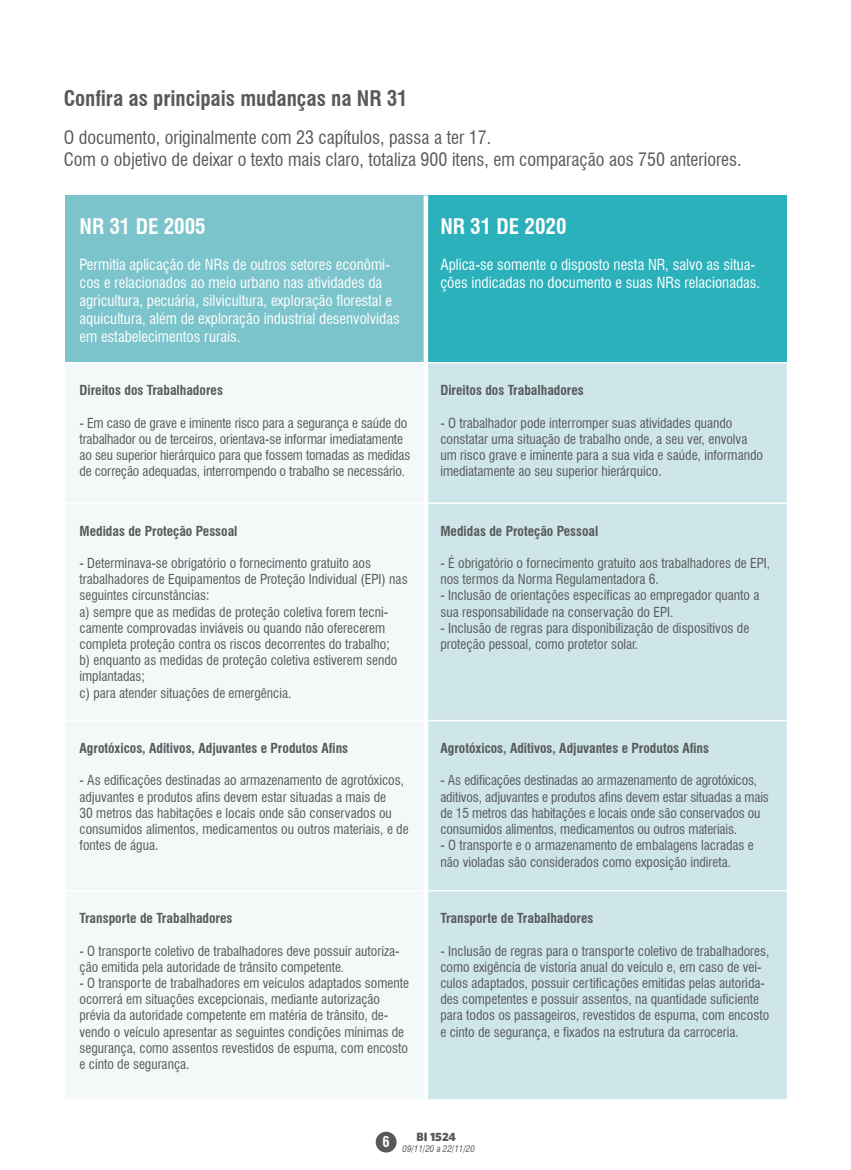
<style>
.page{position:relative;width:851px;height:1170px;background:#fff}
.page>*{position:absolute;margin:0;border:0;box-sizing:border-box;transform-origin:0 0}
.t1{font:700 condensed 21px "Swiss 721 BT";color:#58595b}
.t2{font:700 condensed 21px "Swiss 721 BT";color:#fff}
.t3{font:condensed 18px/21.6px "Swiss 721 BT";color:#58595b}
.t4{font:condensed 15px/18px "Swiss 721 BT";color:#fff}
.t5{font:700 condensed 14.4px "Swiss 721 BT";color:#fff}
.t6{font:condensed 13.5px/16.2px "Swiss 721 BT";color:#58595b}
.t7{font:700 condensed 13.5px "Swiss 721 BT";color:#58595b}
.t8{font:900 12px "Whitney HTF";color:#58595b}
.t9{font:italic condensed 9px "Swiss 721 BT";color:#58595b}
</style>
<div class="page">
<div style="left:375px;top:1131px;width:21px;height:21px;background:#58595b;border-radius:50%"></div>
<div style="left:65px;top:195px;width:361px;height:168px;background:#7bc4cb"></div>
<div style="left:426px;top:195px;width:360px;height:168px;background:#2ab1bb"></div>
<div style="left:65px;top:364px;width:358px;height:735px;background:#f3f8f9"></div>
<div style="left:428px;top:363px;width:358px;height:736px;background:#cee6e9"></div>
<hr style="left:65px;top:362px;width:358px;height:1px;background:#fff">
<hr style="left:428px;top:362px;width:358px;height:1px;background:#fff">
<hr style="left:65px;top:502px;width:358px;height:2px;background:#fff">
<hr style="left:428px;top:502px;width:358px;height:2px;background:#fff">
<hr style="left:65px;top:719px;width:358px;height:2px;background:#fff">
<hr style="left:428px;top:719px;width:358px;height:2px;background:#fff">
<hr style="left:65px;top:889px;width:358px;height:2px;background:#fff">
<hr style="left:428px;top:889px;width:358px;height:2px;background:#fff">
<div style="left:423px;top:195px;width:5px;height:168px;background:#fff"></div>
<h1 class="t1" style="left:64px;top:85px;width:345px">Confira as principais mudanças na NR 31</h1>
<h2 class="t3" style="left:64px;top:127px;width:679px">O documento, originalmente com 23 capítulos, passa a ter 17.<br>Com o objetivo de deixar o texto mais claro, totaliza 900 itens, em comparação aos 750 anteriores.</h2>
<h1 class="t2" style="left:79px;top:214px;width:128px">NR 31 DE 2005</h1>
<p class="t4" style="left:79px;top:256px;width:322px">Permitia aplicação de NRs de outros setores econômi&shy;cos e relacionados ao meio urbano nas atividades da agricultura, pecuária, silvicultura, exploração florestal e aquicultura, além de exploração industrial desenvolvidas em estabelecimentos rurais.</p>
<p class="t7" style="left:79px;top:382px;width:145px">Direitos dos Trabalhadores</p>
<p class="t6" style="left:79px;top:414px;width:332px">- Em caso de grave e iminente risco para a segurança e saúde do trabalhador ou de terceiros, orientava-se informar imediatamente ao seu superior hierárquico para que fossem tomadas as medidas de correção adequadas, interrompendo o trabalho se necessário.</p>
<p class="t7" style="left:79px;top:522px;width:159px">Medidas de Proteção Pessoal</p>
<p class="t6" style="left:79px;top:555px;width:329px">- Determinava-se obrigatório o fornecimento gratuito aos trabalhadores de Equipamentos de Proteção Individual (EPI) nas seguintes circunstâncias:<br>a) sempre que as medidas de proteção coletiva forem tecni&shy;camente comprovadas inviáveis ou quando não oferecerem completa proteção contra os riscos decorrentes do trabalho;<br>b) enquanto as medidas de proteção coletiva estiverem sendo implantadas;<br>c) para atender situações de emergência.</p>
<p class="t7" style="left:79px;top:740px;width:270px">Agrotóxicos, Aditivos, Adjuvantes e Produtos Afins</p>
<p class="t6" style="left:79px;top:772px;width:330px">- As edificações destinadas ao armazenamento de agrotóxicos, adjuvantes e produtos afins devem estar situadas a mais de<br>30 metros das habitações e locais onde são conservados ou consumidos alimentos, medicamentos ou outros materiais, e de fontes de água.</p>
<p class="t7" style="left:79px;top:910px;width:154px">Transporte de Trabalhadores</p>
<p class="t6" style="left:79px;top:942px;width:322px">- O transporte coletivo de trabalhadores deve possuir autoriza&shy;ção emitida pela autoridade de trânsito competente.</p>
<p class="t6" style="left:79px;top:974px;width:331px">- O transporte de trabalhadores em veículos adaptados somente ocorrerá em situações excepcionais, mediante autorização prévia da autoridade competente em matéria de trânsito, de&shy;vendo o veículo apresentar as seguintes condições mínimas de segurança, como assentos revestidos de espuma, com encosto e cinto de segurança.</p>
<h1 class="t2" style="left:440px;top:214px;width:128px">NR 31 DE 2020</h1>
<p class="t4" style="left:440px;top:256px;width:321px">Aplica-se somente o disposto nesta NR, salvo as situa&shy;ções indicadas no documento e suas NRs relacionadas.</p>
<p class="t7" style="left:440px;top:382px;width:145px">Direitos dos Trabalhadores</p>
<p class="t6" style="left:440px;top:414px;width:324px">- O trabalhador pode interromper suas atividades quando constatar uma situação de trabalho onde, a seu ver, envolva um risco grave e iminente para a sua vida e saúde, informando imediatamente ao seu superior hierárquico.</p>
<p class="t7" style="left:440px;top:522px;width:159px">Medidas de Proteção Pessoal</p>
<p class="t6" style="left:440px;top:555px;width:331px">- É obrigatório o fornecimento gratuito aos trabalhadores de EPI, nos termos da Norma Regulamentadora 6.</p>
<p class="t6" style="left:440px;top:587px;width:320px">- Inclusão de orientações específicas ao empregador quanto a sua responsabilidade na conservação do EPI.</p>
<p class="t6" style="left:440px;top:619px;width:310px">- Inclusão de regras para disponibilização de dispositivos de proteção pessoal, como protetor solar.</p>
<p class="t7" style="left:440px;top:740px;width:270px">Agrotóxicos, Aditivos, Adjuvantes e Produtos Afins</p>
<p class="t6" style="left:440px;top:772px;width:330px">- As edificações destinadas ao armazenamento de agrotóxicos, aditivos, adjuvantes e produtos afins devem estar situadas a mais de 15 metros das habitações e locais onde são conservados ou consumidos alimentos, medicamentos ou outros materiais.</p>
<p class="t6" style="left:440px;top:837px;width:315px">- O transporte e o armazenamento de embalagens lacradas e não violadas são considerados como exposição indireta.</p>
<p class="t7" style="left:440px;top:910px;width:154px">Transporte de Trabalhadores</p>
<p class="t6" style="left:440px;top:942px;width:330px">- Inclusão de regras para o transporte coletivo de trabalhadores, como exigência de vistoria anual do veículo e, em caso de veí&shy;culos adaptados, possuir certificações emitidas pelas autorida&shy;des competentes e possuir assentos, na quantidade suficiente para todos os passageiros, revestidos de espuma, com encosto e cinto de segurança, e fixados na estrutura da carroceria.</p>
<p class="t5" style="left:382px;top:1133px;width:9px">6</p>
<p class="t8" style="left:416px;top:1128px;width:41px">BI 1524</p>
<p class="t9" style="left:402px;top:1143px;width:74px">09/11/20 a 22/11/20</p>
</div>
